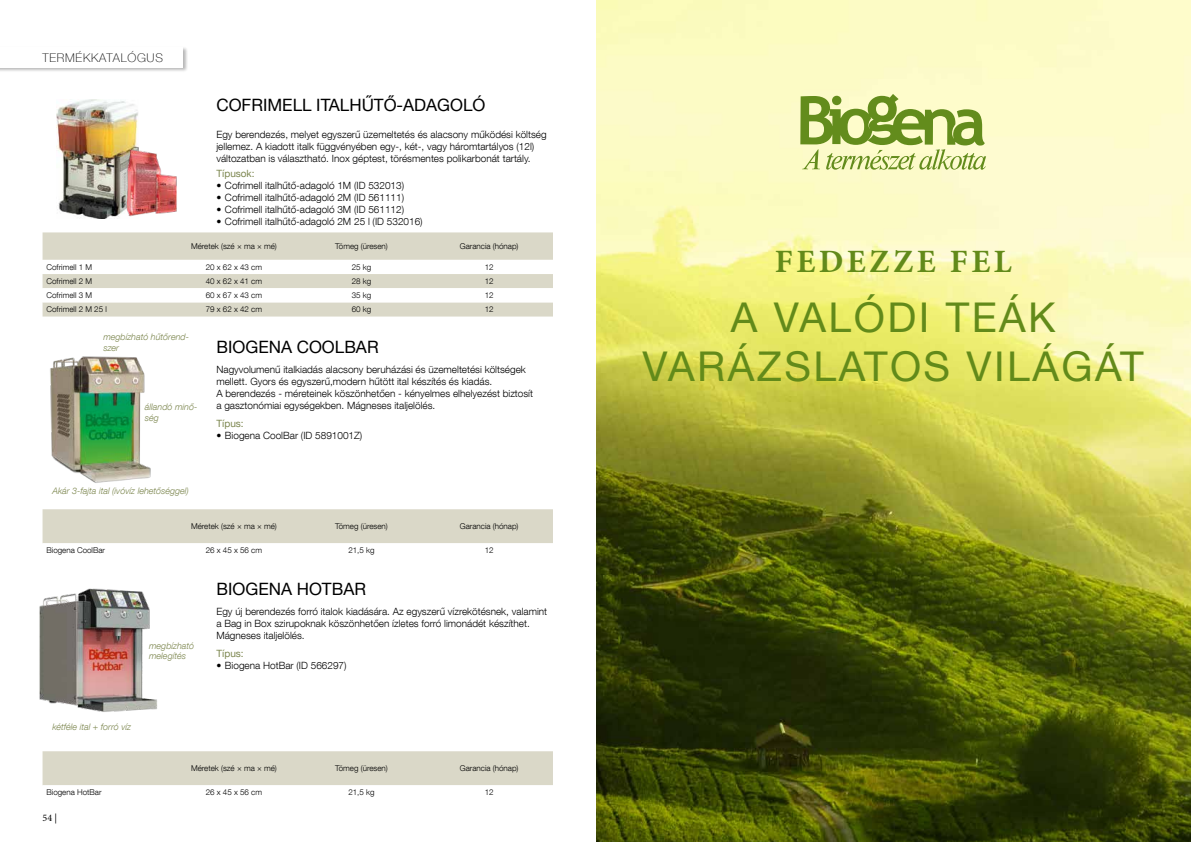
<style>
.page{position:relative;width:1191px;height:842px;background:#fff}
.page>*{position:absolute;margin:0;border:0;box-sizing:border-box;transform-origin:0 0}
.t1{font:41px/49.2px "Helvetica Neue LT Com";letter-spacing:.06em;color:#628a1a;text-align:center}
.t2{font:700 32.6px "Minion Pro";letter-spacing:.11em;color:#628a1a}
.t3{font:17px "Helvetica Neue LT Com";color:#000}
.t4{font:100 12px "Helvetica Neue LT Com";letter-spacing:.06em;color:#000}
.t5{font:300 10px/12px "Helvetica Neue LT Com";color:#000}
.t6{font:10px "Helvetica Neue LT Com";color:#7d8750}
.t7{font:10px "Minion Pro";color:#000}
.t8{font:italic 300 9px/10.8px "Helvetica Neue LT Com";color:#7d8750}
.t9{font:300 8px "Helvetica Neue LT Com";color:#000}
</style>
<div class="page">
<div style="left:0;top:46px;width:188px;height:27px;background:#000;opacity:.29"></div>
<div style="left:0;top:47px;width:183px;height:21px;background:#fff"></div>
<svg style="left:43px;top:232px;width:510px;height:85px;background:#dbd9ca"></svg>
<svg style="left:43px;top:260px;width:510px;height:42px"></svg>
<img style="left:57px;top:99px;width:82px;height:120px">
<img style="left:125px;top:148px;width:38px;height:68px">
<img style="left:156px;top:175px;width:21px;height:39px">
<img style="left:50px;top:356px;width:101px;height:127px">
<div style="left:43px;top:509px;width:510px;height:34px;background:#dad8c8"></div>
<div style="left:43px;top:751px;width:510px;height:34px;background:#dad8c8"></div>
<img style="left:39px;top:588px;width:118px;height:124px">
<img style="left:596px;top:0;width:595px;height:842px">
<svg style="left:800px;top:94px;width:186px;height:76px;background:#bdcc82"></svg>
<p class="t4" style="left:43px;top:50px;width:122px">TERMÉKKATALÓGUS</p>
<h3 class="t3" style="left:216px;top:95px;width:270px">COFRIMELL ITALHŰTŐ-ADAGOLÓ</h3>
<p class="t5" style="left:216px;top:128px;width:332px">Egy berendezés, melyet egyszerű üzemeltetés és alacsony működési költség jellemez. A kiadott italk függvényében egy-, két-, vagy háromtartályos (12l) változatban is választható. Inox géptest, törésmentes polikarbonát tartály.</p>
<p class="t6" style="left:216px;top:167px;width:40px">Típusok:</p>
<p class="t5" style="left:216px;top:179px;width:189px">• Cofrimell italhűtő-adagoló 1M (ID 532013)</p>
<p class="t5" style="left:216px;top:191px;width:189px">• Cofrimell italhűtő-adagoló 2M (ID 561111)</p>
<p class="t5" style="left:216px;top:203px;width:189px">• Cofrimell italhűtő-adagoló 3M (ID 561112)</p>
<p class="t5" style="left:216px;top:215px;width:208px">• Cofrimell italhűtő-adagoló 2M 25 l (ID 532016)</p>
<p class="t9" style="left:191px;top:241px;width:87px">Méretek (szé × ma × mé)</p>
<p class="t9" style="left:335px;top:241px;width:54px">Tömeg (üresen)</p>
<p class="t9" style="left:460px;top:241px;width:60px">Garancia (hónap)</p>
<p class="t9" style="left:47px;top:262px;width:47px">Cofrimell 1 M</p>
<p class="t9" style="left:206px;top:262px;width:58px">20 x 62 x 43 cm</p>
<p class="t9" style="left:352px;top:262px;width:21px">25 kg</p>
<p class="t9" style="left:485px;top:262px;width:10px">12</p>
<p class="t9" style="left:47px;top:276px;width:47px">Cofrimell 2 M</p>
<p class="t9" style="left:206px;top:276px;width:58px">40 x 62 x 41 cm</p>
<p class="t9" style="left:352px;top:276px;width:21px">28 kg</p>
<p class="t9" style="left:485px;top:276px;width:10px">12</p>
<p class="t9" style="left:47px;top:290px;width:47px">Cofrimell 3 M</p>
<p class="t9" style="left:206px;top:290px;width:58px">60 x 67 x 43 cm</p>
<p class="t9" style="left:352px;top:290px;width:21px">35 kg</p>
<p class="t9" style="left:485px;top:290px;width:10px">12</p>
<p class="t9" style="left:47px;top:305px;width:62px">Cofrimell 2 M 25 l</p>
<p class="t9" style="left:206px;top:305px;width:58px">79 x 62 x 42 cm</p>
<p class="t9" style="left:352px;top:305px;width:21px">60 kg</p>
<p class="t9" style="left:485px;top:305px;width:10px">12</p>
<p class="t8" style="left:103px;top:331px;width:87px">megbízható hűtőrend&shy;szer</p>
<p class="t8" style="left:145px;top:402px;width:54px">állandó minő&shy;ség</p>
<p class="t8" style="left:52px;top:486px;width:138px">Akár 3-fajta ital (ivóvíz lehetőséggel)</p>
<h3 class="t3" style="left:216px;top:336px;width:164px">BIOGENA COOLBAR</h3>
<p class="t5" style="left:216px;top:363px;width:318px">Nagyvolumenű italkiadás alacsony beruházási és üzemeltetési költségek mellett. Gyors és egyszerű,modern hűtött ital készítés és kiadás.<br>A berendezés - méreteinek köszönhetően - kényelmes elhelyezést biztosít a gasztonómiai egységekben. Mágneses italjelölés.</p>
<p class="t6" style="left:216px;top:417px;width:29px">Típus:</p>
<p class="t5" style="left:216px;top:429px;width:147px">• Biogena CoolBar (ID 5891001Z)</p>
<p class="t9" style="left:191px;top:521px;width:87px">Méretek (szé × ma × mé)</p>
<p class="t9" style="left:335px;top:521px;width:54px">Tömeg (üresen)</p>
<p class="t9" style="left:460px;top:521px;width:60px">Garancia (hónap)</p>
<p class="t9" style="left:47px;top:545px;width:60px">Biogena CoolBar</p>
<p class="t9" style="left:206px;top:545px;width:58px">26 x 45 x 56 cm</p>
<p class="t9" style="left:348px;top:545px;width:28px">21,5 kg</p>
<p class="t9" style="left:485px;top:545px;width:10px">12</p>
<p class="t8" style="left:149px;top:640px;width:47px">megbízható melegítés</p>
<h3 class="t3" style="left:216px;top:578px;width:151px">BIOGENA HOTBAR</h3>
<p class="t5" style="left:216px;top:605px;width:332px">Egy új berendezés forró italok kiadására. Az egyszerű vízrekötésnek, valamint a Bag in Box szirupoknak köszönhetően ízletes forró limonádét készíthet.<br>Mágneses italjelölés.</p>
<p class="t6" style="left:216px;top:647px;width:29px">Típus:</p>
<p class="t5" style="left:216px;top:659px;width:132px">• Biogena HotBar (ID 566297)</p>
<p class="t8" style="left:52px;top:721px;width:80px">kétféle ital + forró víz</p>
<p class="t9" style="left:191px;top:763px;width:87px">Méretek (szé × ma × mé)</p>
<p class="t9" style="left:335px;top:763px;width:54px">Tömeg (üresen)</p>
<p class="t9" style="left:460px;top:763px;width:60px">Garancia (hónap)</p>
<p class="t9" style="left:47px;top:787px;width:56px">Biogena HotBar</p>
<p class="t9" style="left:206px;top:787px;width:58px">26 x 45 x 56 cm</p>
<p class="t9" style="left:348px;top:787px;width:28px">21,5 kg</p>
<p class="t9" style="left:485px;top:787px;width:10px">12</p>
<p class="t7" style="left:43px;top:811px;width:16px">54 |</p>
<h2 class="t2" style="left:774px;top:239px;width:239px">FEDEZZE FEL</h2>
<h1 class="t1" style="left:642px;top:292px;width:503px">A VALÓDI TEÁK<br>VARÁZSLATOS VILÁGÁT</h1>
</div>
